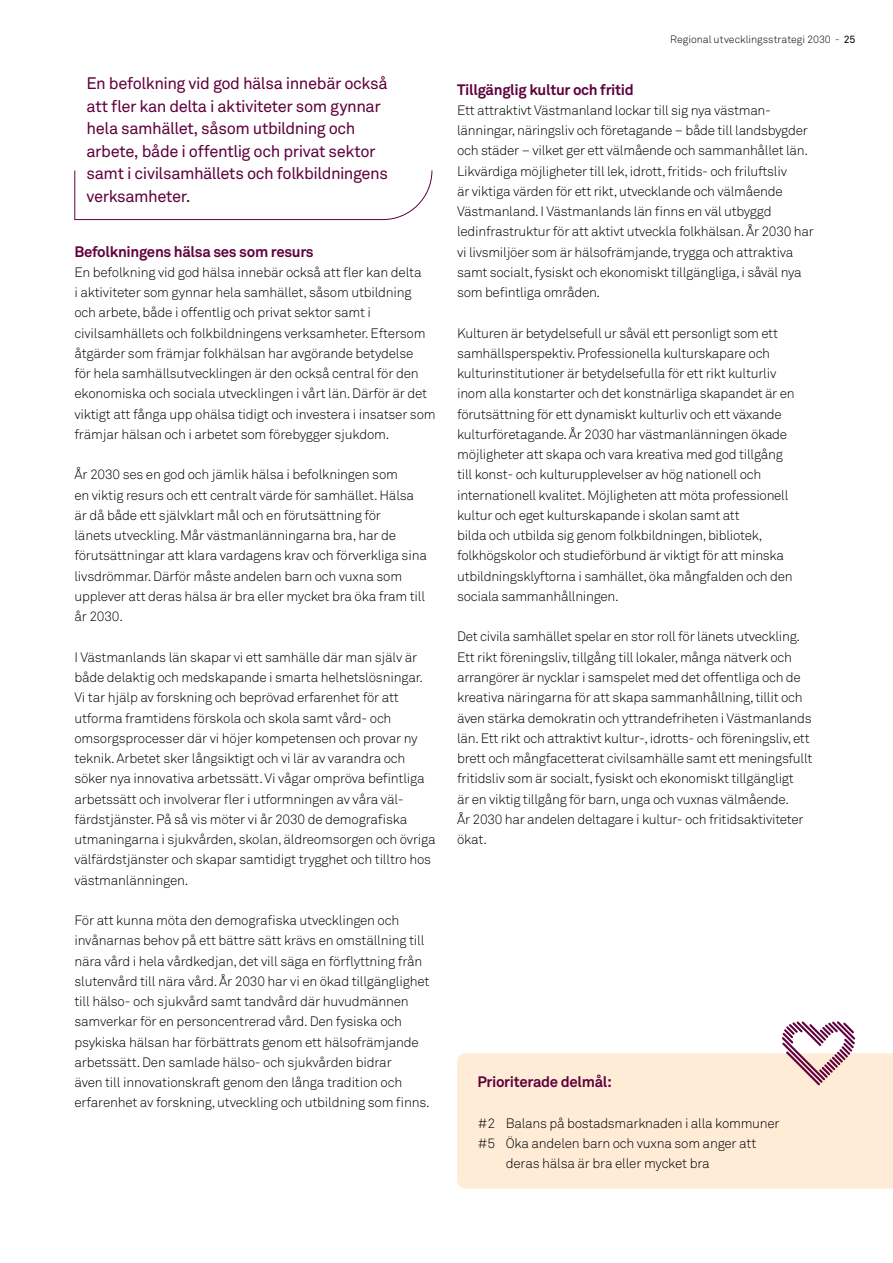
<style>
.page{position:relative;width:893px;height:1263px;background:#fff}
.page>*{position:absolute;margin:0;border:0;box-sizing:border-box;transform-origin:0 0}
.t1{font:16.5px/22.5px "Akkurat Std";letter-spacing:-.025em;color:#60003d}
.t2{font:700 15px "Akkurat Std";letter-spacing:-.02em;color:#60003d}
.t3{font:300 13.5px/20.2px "Akkurat Std";letter-spacing:-.02em;color:#000}
.t4{font:300 10.5px "Akkurat Std";color:#000}
.s1{font-weight:400}
</style>
<div class="page">
<svg style="left:74px;top:170px;width:359px;height:50px"></svg>
<div style="left:457px;top:1053px;width:436px;height:135px;background:#ffecd6"></div>
<svg style="left:780px;top:1021px;width:77px;height:66px"></svg>
<p class="t1" style="left:87px;top:72px;width:303px">En befolkning vid god hälsa innebär också att fler kan delta i aktiviteter som gynnar hela samhället, såsom utbildning och arbete, både i offentlig och privat sektor samt i civilsamhällets och folkbildningens verksamheter.</p>
<p class="t2" style="left:74px;top:242px;width:241px">Befolkningens hälsa ses som resurs</p>
<p class="t3" style="left:74px;top:262px;width:363px">En befolkning vid god hälsa innebär också att fler kan delta<br>i aktiviteter som gynnar hela samhället, såsom utbildning och arbete, både i offentlig och privat sektor samt i civilsamhällets och folkbildningens verksamheter. Eftersom åtgärder som främjar folkhälsan har avgörande betydelse<br>för hela samhällsutvecklingen är den också central för den ekonomiska och sociala utvecklingen i vårt län. Därför är det viktigt att fånga upp ohälsa tidigt och investera i insatser som främjar hälsan och i arbetet som förebygger sjukdom.</p>
<p class="t3" style="left:74px;top:465px;width:354px">År 2030 ses en god och jämlik hälsa i befolkningen som<br>en viktig resurs och ett centralt värde för samhället. Hälsa är då både ett självklart mål och en förutsättning för<br>länets utveckling. Mår västmanlänningarna bra, har de förutsättningar att klara vardagens krav och förverkliga sina livsdrömmar. Därför måste andelen barn och vuxna som upplever att deras hälsa är bra eller mycket bra öka fram till år 2030.</p>
<p class="t3" style="left:74px;top:647px;width:363px">I Västmanlands län skapar vi ett samhälle där man själv är både delaktig och medskapande i smarta helhetslösningar.<br>Vi tar hjälp av forskning och beprövad erfarenhet för att utforma framtidens förskola och skola samt vård- och omsorgsprocesser där vi höjer kompetensen och provar ny teknik. Arbetet sker långsiktigt och vi lär av varandra och söker nya innovativa arbetssätt. Vi vågar ompröva befintliga arbetssätt och involverar fler i utformningen av våra väl&shy;färdstjänster. På så vis möter vi år 2030 de demografiska utmaningarna i sjukvården, skolan, äldreomsorgen och övriga välfärdstjänster och skapar samtidigt trygghet och tilltro hos västmanlänningen.</p>
<p class="t3" style="left:74px;top:910px;width:357px">För att kunna möta den demografiska utvecklingen och invånarnas behov på ett bättre sätt krävs en omställning till nära vård i hela vårdkedjan, det vill säga en förflyttning från slutenvård till nära vård. År 2030 har vi en ökad tillgänglighet till hälso- och sjukvård samt tandvård där huvudmännen samverkar för en personcentrerad vård. Den fysiska och psykiska hälsan har förbättrats genom ett hälsofrämjande arbetssätt. Den samlade hälso- och sjukvården bidrar<br>även till innovationskraft genom den långa tradition och erfarenhet av forskning, utveckling och utbildning som finns.</p>
<p class="t4" style="left:670px;top:33px;width:187px">Regional utvecklingsstrategi 2030 - <span class="s1">25</span></p>
<p class="t2" style="left:457px;top:80px;width:178px">Tillgänglig kultur och fritid</p>
<p class="t3" style="left:457px;top:100px;width:358px">Ett attraktivt Västmanland lockar till sig nya västman&shy;länningar, näringsliv och företagande – både till landsbygder och städer – vilket ger ett välmående och sammanhållet län.<br>Likvärdiga möjligheter till lek, idrott, fritids- och friluftsliv<br>är viktiga värden för ett rikt, utvecklande och välmående Västmanland. I Västmanlands län finns en väl utbyggd ledinfrastruktur för att aktivt utveckla folkhälsan. År 2030 har vi livsmiljöer som är hälsofrämjande, trygga och attraktiva samt socialt, fysiskt och ekonomiskt tillgängliga, i såväl nya som befintliga områden.</p>
<p class="t3" style="left:457px;top:323px;width:339px">Kulturen är betydelsefull ur såväl ett personligt som ett samhällsperspektiv. Professionella kulturskapare och kulturinstitutioner är betydelsefulla för ett rikt kulturliv inom alla konstarter och det konstnärliga skapandet är en förutsättning för ett dynamiskt kulturliv och ett växande kulturföretagande. År 2030 har västmanlänningen ökade möjligheter att skapa och vara kreativa med god tillgång till konst- och kulturupplevelser av hög nationell och internationell kvalitet. Möjligheten att möta professionell kultur och eget kulturskapande i skolan samt att<br>bilda och utbilda sig genom folkbildningen, bibliotek, folkhögskolor och studieförbund är viktigt för att minska utbildningsklyftorna i samhället, öka mångfalden och den sociala sammanhållningen.</p>
<p class="t3" style="left:457px;top:627px;width:357px">Det civila samhället spelar en stor roll för länets utveckling.<br>Ett rikt föreningsliv, tillgång till lokaler, många nätverk och arrangörer är nycklar i samspelet med det offentliga och de kreativa näringarna för att skapa sammanhållning, tillit och även stärka demokratin och yttrandefriheten i Västmanlands län. Ett rikt och attraktivt kultur-, idrotts- och föreningsliv, ett brett och mångfacetterat civilsamhälle samt ett meningsfullt fritidsliv som är socialt, fysiskt och ekonomiskt tillgängligt<br>är en viktig tillgång för barn, unga och vuxnas välmående.<br>År 2030 har andelen deltagare i kultur- och fritidsaktiviteter ökat.</p>
<p class="t2" style="left:477px;top:1072px;width:136px">Prioriterade delmål:</p>
<p class="t3" style="left:477px;top:1113px;width:304px">#2 Balans på bostadsmarknaden i alla kommuner</p>
<p class="t3" style="left:477px;top:1133px;width:280px">#5 Öka andelen barn och vuxna som anger att</p>
<p class="t3" style="left:506px;top:1153px;width:205px">deras hälsa är bra eller mycket bra</p>
</div>
